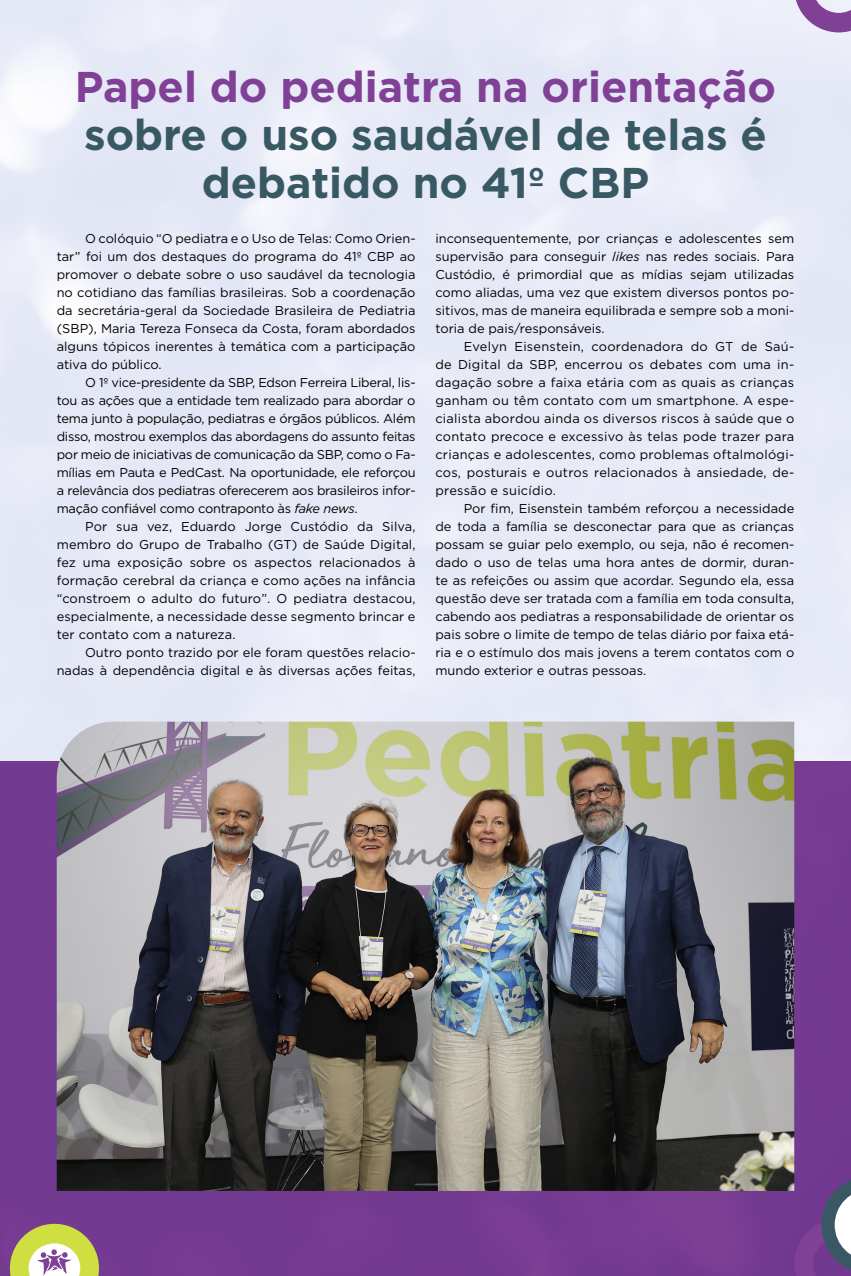
<style>
.page{position:relative;width:851px;height:1276px;background:#fff}
.page>*{position:absolute;margin:0;border:0;box-sizing:border-box;transform-origin:0 0}
.t1{font:700 43px/48px "Gotham";color:#385963;text-align:center}
.t2{font:700 43px "Gotham";color:#804096}
.t3{font:12.8px/18px "Gotham";color:#000;text-align:justify}
.s1{font-style:italic}
</style>
<div class="page">
<div style="left:0;top:761px;width:850px;height:515px;background:#733a91"></div>
<img style="left:57px;top:721px;width:737px;height:470px">
<svg style="left:794px;top:1176px;width:56px;height:100px"></svg>
<svg style="left:794px;top:0;width:56px;height:32px;background:#ad89bf"></svg>
<svg style="left:10px;top:1223px;width:89px;height:53px"></svg>
<h1 class="t2" style="left:75px;top:58px;width:702px">Papel do pediatra na orientação</h1>
<h1 class="t1" style="left:84px;top:110px;width:684px">sobre o uso saudável de telas é debatido no 41º CBP</h1>
<p class="t3" style="left:57px;top:229px;width:360px;text-indent:28px">O colóquio “O pediatra e o Uso de Telas: Como Orien&shy;tar” foi um dos destaques do programa do 41º CBP ao promover o debate sobre o uso saudável da tecnologia no cotidiano das famílias brasileiras. Sob a coordenação da secretária-geral da Sociedade Brasileira de Pediatria (SBP), Maria Tereza Fonseca da Costa, foram abordados alguns tópicos inerentes à temática com a participação ativa do público.</p>
<p class="t3" style="left:57px;top:373px;width:360px;text-indent:28px">O 1º vice-presidente da SBP, Edson Ferreira Liberal, lis&shy;tou as ações que a entidade tem realizado para abordar o tema junto à população, pediatras e órgãos públicos. Além disso, mostrou exemplos das abordagens do assunto feitas por meio de iniciativas de comunicação da SBP, como o Fa&shy;mílias em Pauta e PedCast. Na oportunidade, ele reforçou a relevância dos pediatras oferecerem aos brasileiros infor&shy;mação confiável como contraponto às <span class="s1">fake news</span>.</p>
<p class="t3" style="left:57px;top:517px;width:360px;text-indent:28px">Por sua vez, Eduardo Jorge Custódio da Silva, membro do Grupo de Trabalho (GT) de Saúde Digital, fez uma exposição sobre os aspectos relacionados à formação cerebral da criança e como ações na infância “constroem o adulto do futuro”. O pediatra destacou, especialmente, a necessidade desse segmento brincar e ter contato com a natureza.</p>
<p class="t3" style="left:57px;top:643px;width:360px;text-align:right">Outro ponto trazido por ele foram questões relacio&shy;nadas à dependência digital e às diversas ações feitas,</p>
<p class="t3" style="left:435px;top:229px;width:360px">inconsequentemente, por crianças e adolescentes sem supervisão para conseguir <span class="s1">likes</span> nas redes sociais. Para Custódio, é primordial que as mídias sejam utilizadas como aliadas, uma vez que existem diversos pontos po&shy;sitivos, mas de maneira equilibrada e sempre sob a moni&shy;toria de pais/responsáveis.</p>
<p class="t3" style="left:435px;top:337px;width:360px;text-indent:28px">Evelyn Eisenstein, coordenadora do GT de Saú&shy;de Digital da SBP, encerrou os debates com uma in&shy;dagação sobre a faixa etária com as quais as crianças ganham ou têm contato com um smartphone. A espe&shy;cialista abordou ainda os diversos riscos à saúde que o contato precoce e excessivo às telas pode trazer para crianças e adolescentes, como problemas oftalmológi&shy;cos, posturais e outros relacionados à ansiedade, de&shy;pressão e suicídio.</p>
<p class="t3" style="left:435px;top:499px;width:360px;text-indent:28px">Por fim, Eisenstein também reforçou a necessidade de toda a família se desconectar para que as crianças possam se guiar pelo exemplo, ou seja, não é recomen&shy;dado o uso de telas uma hora antes de dormir, duran&shy;te as refeições ou assim que acordar. Segundo ela, essa questão deve ser tratada com a família em toda consulta, cabendo aos pediatras a responsabilidade de orientar os pais sobre o limite de tempo de telas diário por faixa etá&shy;ria e o estímulo dos mais jovens a terem contatos com o mundo exterior e outras pessoas.</p>
</div>
